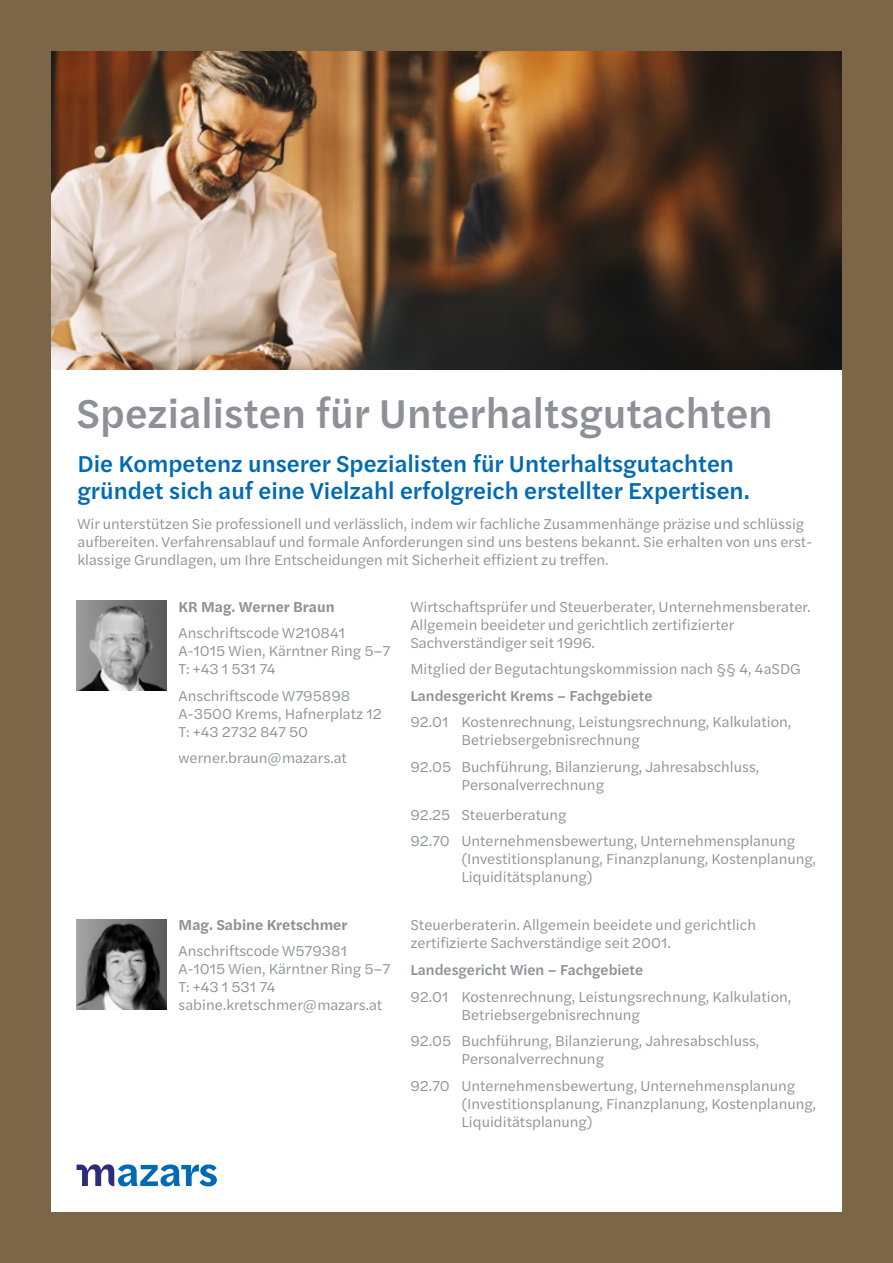
<style>
.page{position:relative;width:893px;height:1263px;background:#7d6548}
.page>*{position:absolute;margin:0;border:0;box-sizing:border-box;transform-origin:0 0}
.t1{font:500 42px "Halyard Text";color:#8d9197}
.t2{font:500 24px/27px "Halyard Text";color:#006ab3}
.t3{font:15px/18px "Halyard Text";color:#8d9197}
.t4{font:500 15px "Halyard Text";color:#8d9197}
.t5{font:600 15px "Halyard Text";color:#8d9197}
</style>
<div class="page">
<div style="left:51px;top:370px;width:791px;height:842px;background:#fff"></div>
<img style="left:51px;top:51px;width:791px;height:319px">
<svg style="left:77px;top:1164px;width:140px;height:22px"></svg>
<img style="left:77px;top:601px;width:90px;height:90px">
<img style="left:77px;top:919px;width:90px;height:90px">
<h1 class="t1" style="left:77px;top:383px;width:698px">Spezialisten für Unterhaltsgutachten</h1>
<h2 class="t2" style="left:77px;top:449px;width:674px">Die Kompetenz unserer Spezialisten für Unterhaltsgutachten gründet sich auf eine Vielzahl erfolgreich erstellter Expertisen.</h2>
<p class="t3" style="left:77px;top:515px;width:736px">Wir unterstützen Sie professionell und verlässlich, indem wir fachliche Zusammenhänge präzise und schlüssig aufbereiten. Verfahrensablauf und formale Anforderungen sind uns bestens bekannt. Sie erhalten von uns erst&shy;klassige Grundlagen, um Ihre Entscheidungen mit Sicherheit effizient zu treffen.</p>
<p class="t5" style="left:179px;top:595px;width:158px">KR Mag. Werner Braun</p>
<p class="t3" style="left:179px;top:623px;width:213px">Anschriftscode W210841<br>A-1015 Wien, Kärntner Ring 5–7<br>T: +43 1 531 74</p>
<p class="t3" style="left:179px;top:686px;width:205px">Anschriftscode W795898<br>A-3500 Krems, Hafnerplatz 12<br>T: +43 2732 847 50</p>
<p class="t3" style="left:179px;top:748px;width:170px">werner.braun@mazars.at</p>
<p class="t3" style="left:410px;top:597px;width:402px">Wirtschaftsprüfer und Steuerberater, Unternehmensberater.<br>Allgemein beeideter und gerichtlich zertifizierter<br>Sachverständiger seit 1996.</p>
<p class="t3" style="left:410px;top:659px;width:392px">Mitglied der Begutachtungskommission nach §§ 4, 4aSDG</p>
<p class="t4" style="left:410px;top:685px;width:243px">Landesgericht Krems – Fachgebiete</p>
<p class="t3" style="left:461px;top:712px;width:332px;text-indent:-51px">92.01 Kostenrechnung, Leistungsrechnung, Kalkulation,<br>Betriebsergebnisrechnung</p>
<p class="t3" style="left:461px;top:757px;width:300px;text-indent:-51px">92.05 Buchführung, Bilanzierung, Jahresabschluss,<br>Personalverrechnung</p>
<p class="t3" style="left:410px;top:801px;width:386px;line-height:26.4px">92.25 Steuerberatung<br>92.70 Unternehmensbewertung, Unternehmensplanung</p>
<p class="t3" style="left:461px;top:849px;width:356px">(Investitionsplanung, Finanzplanung, Kostenplanung,<br>Liquiditätsplanung)</p>
<p class="t5" style="left:179px;top:914px;width:170px">Mag. Sabine Kretschmer</p>
<p class="t3" style="left:179px;top:941px;width:213px">Anschriftscode W579381<br>A-1015 Wien, Kärntner Ring 5–7<br>T: +43 1 531 74 sabine.kretschmer@mazars.at</p>
<p class="t3" style="left:410px;top:916px;width:347px">Steuerberaterin. Allgemein beeidete und gerichtlich zertifizierte Sachverständige seit 2001.</p>
<p class="t4" style="left:410px;top:959px;width:234px">Landesgericht Wien – Fachgebiete</p>
<p class="t3" style="left:461px;top:987px;width:332px;text-indent:-51px">92.01 Kostenrechnung, Leistungsrechnung, Kalkulation,<br>Betriebsergebnisrechnung</p>
<p class="t3" style="left:461px;top:1031px;width:300px;text-indent:-51px">92.05 Buchführung, Bilanzierung, Jahresabschluss,<br>Personalverrechnung</p>
<p class="t3" style="left:461px;top:1076px;width:356px;text-indent:-51px">92.70 Unternehmensbewertung, Unternehmensplanung (Investitionsplanung, Finanzplanung, Kostenplanung,<br>Liquiditätsplanung)</p>
</div>
